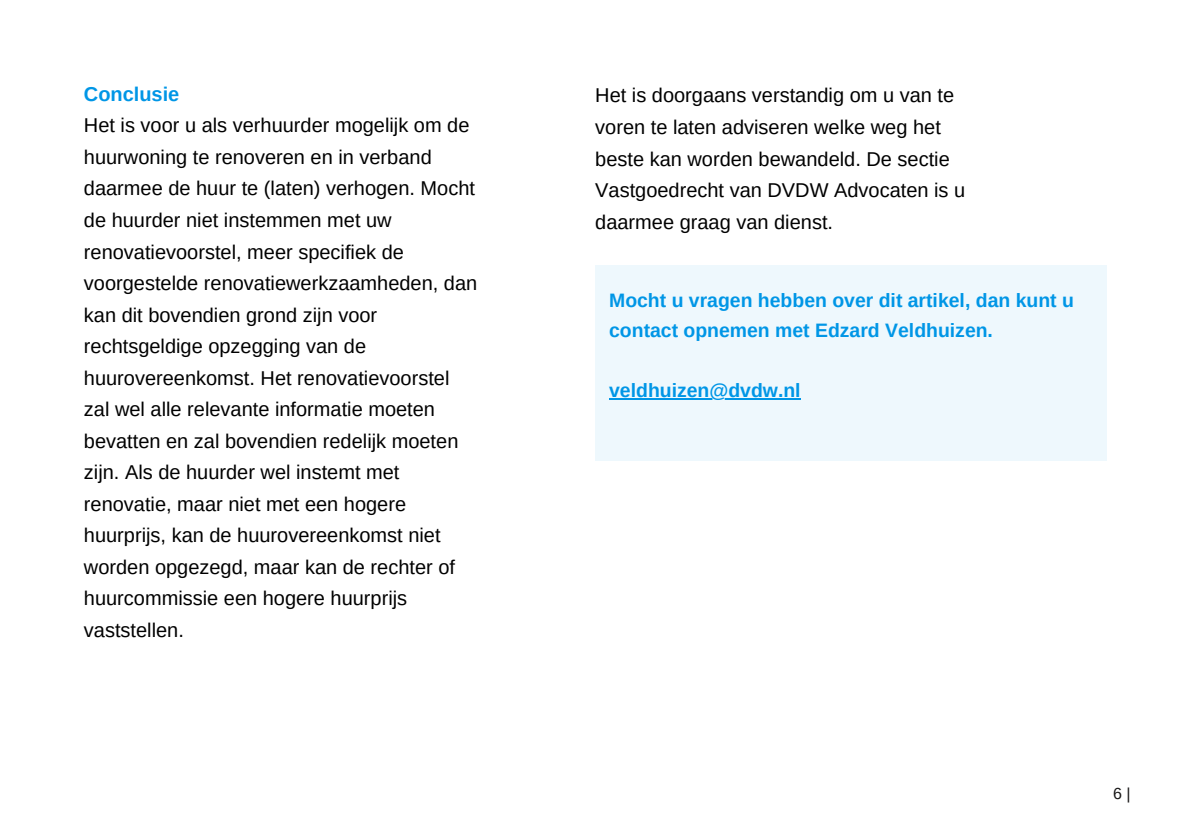
<style>
.page{position:relative;width:1191px;height:839px;background:#fff}
.page>*{position:absolute;margin:0;border:0;box-sizing:border-box;transform-origin:0 0}
.t1{font:20px/31.6px "Arimo";color:#000}
.t2{font:700 20px "Arimo";color:#0096e6}
.t3{font:700 19.4px/30px "Arimo";color:#0096e6}
.t4{font:16px "Arimo";color:#171616}
</style>
<div class="page">
<div style="left:595px;top:265px;width:511px;height:196px;background:#eef8fd"></div>
<svg style="left:609px;top:398px;width:11px;height:2px"></svg>
<hr style="left:620px;top:398px;width:89px;height:2px;background:#0096e6">
<hr style="left:709px;top:398px;width:92px;height:2px;background:#0096e6">
<p class="t2" style="left:84px;top:83px;width:97px">Conclusie</p>
<p class="t1" style="left:84px;top:110px;width:395px">Het is voor u als verhuurder mogelijk om de huurwoning te renoveren en in verband daarmee de huur te (laten) verhogen. Mocht de huurder niet instemmen met uw renovatievoorstel, meer specifiek de voorgestelde renovatiewerkzaamheden, dan kan dit bovendien grond zijn voor rechtsgeldige opzegging van de huurovereenkomst. Het renovatievoorstel zal wel alle relevante informatie moeten bevatten en zal bovendien redelijk moeten zijn. Als de huurder wel instemt met renovatie, maar niet met een hogere huurprijs, kan de huurovereenkomst niet worden opgezegd, maar kan de rechter of huurcommissie een hogere huurprijs vaststellen.</p>
<p class="t1" style="left:595px;top:80px;width:372px">Het is doorgaans verstandig om u van te voren te laten adviseren welke weg het beste kan worden bewandeld. De sectie Vastgoedrecht van DVDW Advocaten is u daarmee graag van dienst.</p>
<p class="t3" style="left:609px;top:285px;width:466px">Mocht u vragen hebben over dit artikel, dan kunt u contact opnemen met Edzard Veldhuizen.</p>
<p class="t3" style="left:609px;top:375px;width:193px">veldhuizen@dvdw.nl</p>
<p class="t4" style="left:1113px;top:784px;width:19px">6 |</p>
</div>
